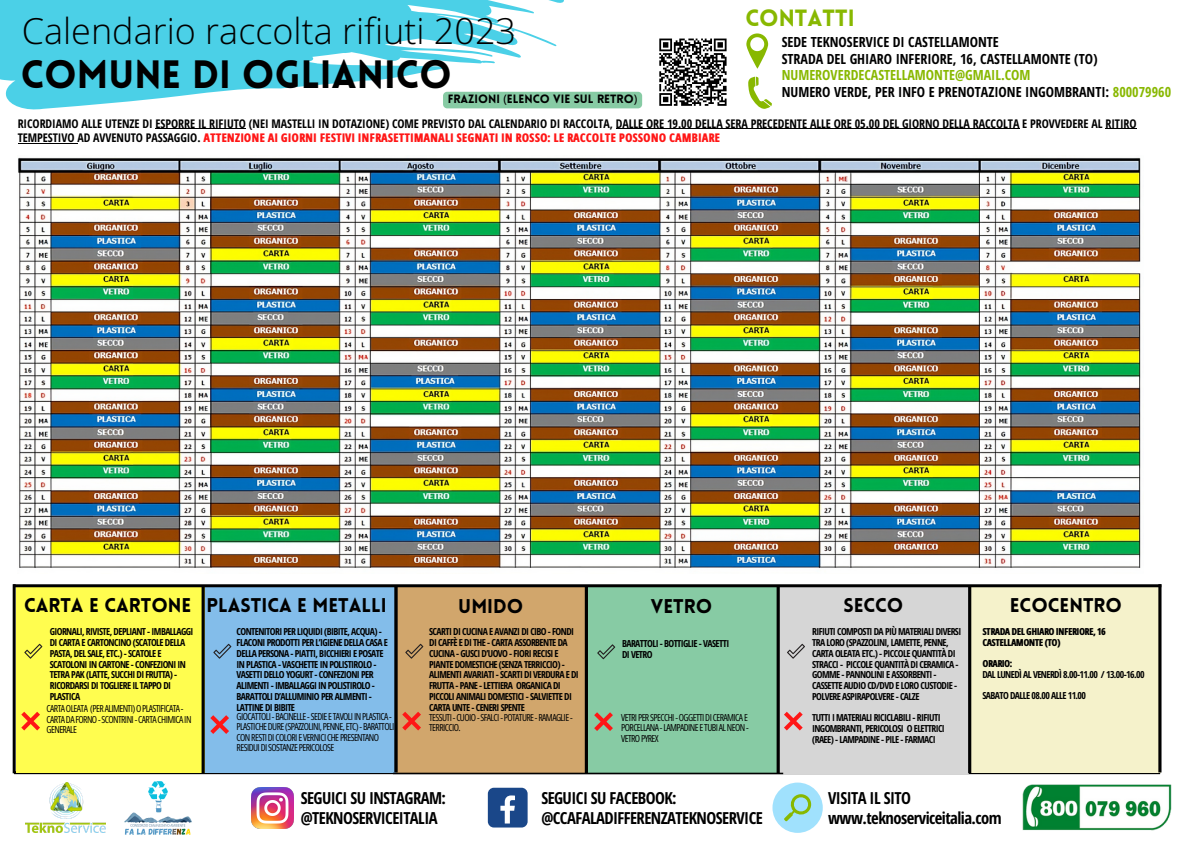
<style>
.page{position:relative;width:1191px;height:843px;background:#fff}
.page>*{position:absolute;margin:0;border:0;box-sizing:border-box;transform-origin:0 0}
.t1{font:900 38.6px "Lovelo";color:#000}
.t2{font:300 36px "Open Sans Hebrew";color:#000}
.t3{font:900 23px "Lovelo";color:#88b800}
.t4{font:900 19.4px "Lovelo";color:#000}
.t5{font:700 16.6px "Open Sans Hebrew Condensed";letter-spacing:-.035em;color:#000}
.t6{font:700 14px "Open Sans Hebrew Condensed";color:#000}
.t7{font:700 14px "Open Sans Hebrew Condensed";color:#88b800}
.t8{font:700 12px/14.2px "Open Sans Hebrew Condensed";letter-spacing:-.005em;color:#000}
.t9{font:900 11.8px "Lovelo";color:#000}
.t10{font:700 9.7px/10.9px "Open Sans Hebrew Condensed";letter-spacing:-.06em;color:#000}
.t11{font:9.7px/10.2px "Open Sans Hebrew Condensed";letter-spacing:-.06em;color:#000}
.t12{font:800 9.7px "Open Sans Hebrew Condensed";letter-spacing:-.06em;color:#000}
.s1{font-family:"Noto Sans";font-weight:400}
.s2{color:#88b800}
.s3{font-weight:800;color:#ff1616}
</style>
<div class="page">
<img style="left:26px;top:782px;width:79px;height:49px">
<div style="left:772px;top:782px;width:50px;height:50px;background:#a0e1fd;border-radius:50%"></div>
<svg style="left:784px;top:794px;width:28px;height:27px"></svg>
<img style="left:252px;top:787px;width:41px;height:41px">
<div style="left:488px;top:787px;width:39px;height:40px;background:#1a4789;border-radius:6px"></div>
<svg style="left:500px;top:795px;width:15px;height:28px"></svg>
<svg style="left:0;top:0;width:564px;height:109px;fill:#4bd0e7"></svg>
<hr style="left:155px;top:128px;width:91px;height:1px;background:#000">
<hr style="left:615px;top:128px;width:404px;height:1px;background:#000">
<hr style="left:1105px;top:128px;width:31px;height:1px;background:#000">
<hr style="left:18px;top:143px;width:59px;height:1px;background:#000">
<svg style="left:746px;top:33px;width:22px;height:36px"></svg>
<svg style="left:750px;top:37px;width:14px;height:14px"></svg>
<svg style="left:748px;top:77px;width:24px;height:32px"></svg>
<svg style="left:659px;top:38px;width:68px;height:68px"></svg>
<img style="left:1022px;top:784px;width:148px;height:47px">
<img style="left:119px;top:773px;width:77px;height:62px">
<svg style="left:13px;top:584px;width:1148px;height:189px;background:#bfcba1"></svg>
<hr style="left:393px;top:772px;width:390px;height:2px;background:#000">
<img style="left:18px;top:157px;width:1123px;height:411px">
<div style="left:443px;top:92px;width:199px;height:16px;background:#87cba4;border-radius:4px"></div>
<p class="t2" style="left:22px;top:5px;width:496px">Calendario raccolta rifiuti 2023</p>
<p class="t1" style="left:21px;top:59px;width:432px">COMUNE DI OGLIANICO</p>
<p class="t9" style="left:447px;top:94px;width:191px">FRAZIONI <span class="s1">(</span>ELENCO VIE SUL RETRO<span class="s1">)</span></p>
<p class="t3" style="left:745px;top:9px;width:111px">CONTATTI</p>
<p class="t6" style="left:781px;top:32px;width:218px">SEDE TEKNOSERVICE DI CASTELLAMONTE</p>
<p class="t6" style="left:781px;top:49px;width:317px">STRADA DEL GHIARO INFERIORE, 16, CASTELLAMONTE (TO)</p>
<p class="t7" style="left:781px;top:65px;width:250px">NUMEROVERDECASTELLAMONTE@GMAIL.COM</p>
<p class="t6" style="left:781px;top:82px;width:391px">NUMERO VERDE, PER INFO E PRENOTAZIONE INGOMBRANTI: <span class="s2">800079960</span></p>
<p class="t8" style="left:18px;top:116px;width:1120px">RICORDIAMO ALLE UTENZE DI ESPORRE IL RIFIUTO (NEI MASTELLI IN DOTAZIONE) COME PREVISTO DAL CALENDARIO DI RACCOLTA, DALLE ORE 19.00 DELLA SERA PRECEDENTE ALLE ORE 05.00 DEL GIORNO DELLA RACCOLTA E PROVVEDERE AL RITIRO<br>TEMPESTIVO AD AVVENUTO PASSAGGIO. <span class="s3">ATTENZIONE AI GIORNI FESTIVI INFRASETTIMANALI SEGNATI IN ROSSO: LE RACCOLTE POSSONO CAMBIARE</span></p>
<p class="t4" style="left:24px;top:597px;width:169px">CARTA E CARTONE</p>
<p class="t4" style="left:206px;top:597px;width:182px">PLASTICA E METALLI</p>
<p class="t4" style="left:458px;top:598px;width:66px">UMIDO</p>
<p class="t4" style="left:651px;top:598px;width:63px">VETRO</p>
<p class="t10" style="left:622px;top:637px;width:109px">BARATTOLI - BOTTIGLIE - VASETTI</p>
<p class="t10" style="left:622px;top:648px;width:32px">DI VETRO</p>
<p class="t10" style="left:50px;top:625px;width:145px">GIORNALI, RIVISTE, DEPLIANT - IMBALLAGGI<br>DI CARTA E CARTONCINO (SCATOLE DELLA<br>PASTA, DEL SALE, ETC.) - SCATOLE E<br>SCATOLONI IN CARTONE - CONFEZIONI IN<br>TETRA PAK (LATTE, SUCCHI DI FRUTTA) -<br>RICORDARSI DI TOGLIERE IL TAPPO DI<br>PLASTICA</p>
<p class="t11" style="left:47px;top:703px;width:146px">CARTAOLEATA (PERALIMENTI)OPLASTIFICATA-<br>CARTADAFORNO-SCONTRINI-CARTACHIMICAIN<br>GENERALE</p>
<p class="t10" style="left:236px;top:625px;width:153px">CONTENITORI PER LIQUIDI (BIBITE, ACQUA) - FLACONI PRODOTTI PER L’IGIENE DELLA CASA E DELLA PERSONA - PIATTI, BICCHIERI E POSATE IN PLASTICA - VASCHETTE IN POLISTIROLO - VASETTI DELLO YOGURT - CONFEZIONI PER ALIMENTI - IMBALLAGGI IN POLISTIROLO - BARATTOLI D’ALLUMINIO PER ALIMENTI - LATTINE DI BIBITE</p>
<p class="t11" style="left:236px;top:711px;width:159px">GIOCATTOLI-BACINELLE-SEDIEETAVOLIINPLASTICA-PLASTICHEDURE(SPAZZOLINI,PENNE,ETC)-BARATTOLI CONRESTIDICOLORIEVERNICICHEPRESENTANO RESIDUIDISOSTANZEPERICOLOSE</p>
<p class="t11" style="left:429px;top:712px;width:145px">TESSUTI-CUOIO-SFALCI-POTATURE-RAMAGLIE-<br>TERRICCIO.</p>
<p class="t10" style="left:429px;top:625px;width:151px">SCARTI DI CUCINA E AVANZI DI CIBO - FONDI DI CAFFÈ E DI THE - CARTA ASSORBENTE DA CUCINA - GUSCI D’UOVO - FIORI RECISI E PIANTE DOMESTICHE (SENZA TERRICCIO) - ALIMENTI AVARIATI - SCARTI DI VERDURA E DI FRUTTA - PANE - LETTIERA ORGANICA DI PICCOLI ANIMALI DOMESTICI - SALVIETTE DI CARTA UNTE - CENERI SPENTE</p>
<p class="t11" style="left:621px;top:712px;width:129px;text-align:justify">VETRIPERSPECCHI-OGGETTIDICERAMICAE PORCELLANA-LAMPADINEETUBIALNEON-VETROPYREX</p>
<p class="t4" style="left:843px;top:597px;width:61px">SECCO</p>
<p class="t4" style="left:1009px;top:597px;width:114px">ECOCENTRO</p>
<p class="t12" style="left:982px;top:624px;width:125px">STRADA DEL GHIARO INFERIORE, 16</p>
<p class="t12" style="left:982px;top:635px;width:80px">CASTELLAMONTE (TO)</p>
<p class="t12" style="left:982px;top:656px;width:31px">ORARIO:</p>
<p class="t10" style="left:982px;top:668px;width:163px">DAL LUNEDÌ AL VENERDÌ 8.00-11.00 / 13.00-16.00</p>
<p class="t10" style="left:982px;top:689px;width:105px">SABATO DALLE 08.00 ALLE 11.00</p>
<p class="t10" style="left:812px;top:625px;width:151px">RIFIUTI COMPOSTI DA PIÙ MATERIALI DIVERSI TRA LORO (SPAZZOLINI, LAMETTE, PENNE, CARTA OLEATA ETC.) - PICCOLE QUANTITÀ DI STRACCI - PICCOLE QUANTITÀ DI CERAMICA - GOMME - PANNOLINI E ASSORBENTI - CASSETTE AUDIO CD/DVD E LORO CUSTODIE - POLVERE ASPIRAPOLVERE - CALZE</p>
<p class="t10" style="left:812px;top:711px;width:134px">TUTTI I MATERIALI RICICLABILI - RIFIUTI<br>INGOMBRANTI, PERICOLOSI O ELETTRICI (RAEE) - LAMPADINE - PILE - FARMACI</p>
<p class="t5" style="left:301px;top:786px;width:147px">SEGUICI SU INSTAGRAM:</p>
<p class="t5" style="left:301px;top:806px;width:138px">@TEKNOSERVICEITALIA</p>
<p class="t5" style="left:541px;top:786px;width:137px">SEGUICI SU FACEBOOK:</p>
<p class="t5" style="left:541px;top:806px;width:223px">@CCAFALADIFFERENZATEKNOSERVICE</p>
<p class="t5" style="left:828px;top:786px;width:84px">VISITA IL SITO</p>
<p class="t5" style="left:828px;top:806px;width:175px">www.teknoserviceitalia.com</p>
</div>
